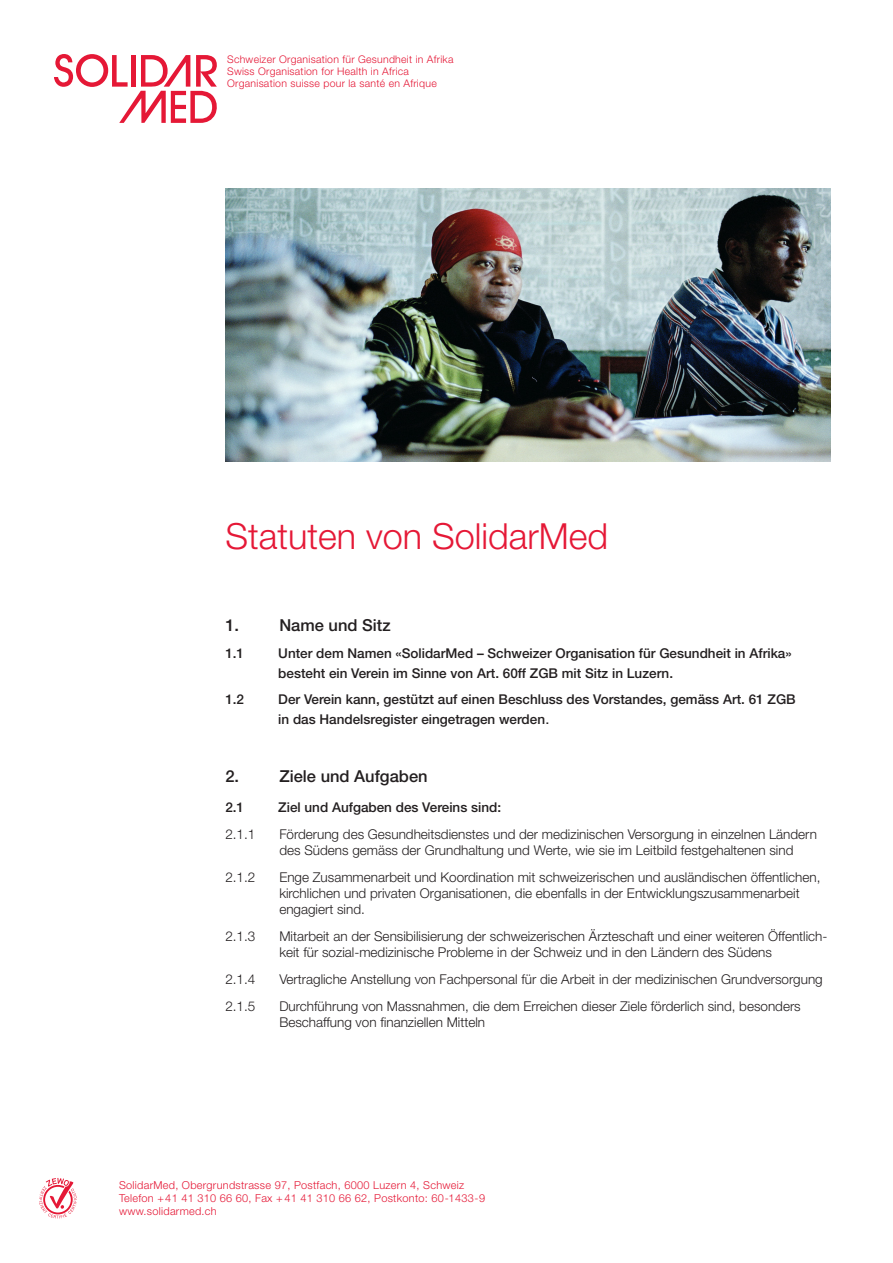
<style>
.page{position:relative;width:893px;height:1263px;background:#fff}
.page>*{position:absolute;margin:0;border:0;box-sizing:border-box;transform-origin:0 0}
.heading_1{font:300 36px "Helvetica Neue";color:#e51836}
.t1{font:500 16.5px "Helvetica Neue";color:#231f20}
.t2{font:300 13.5px/16.2px "Helvetica Neue";color:#231f20}
.t3{font:500 13.5px/19.8px "Helvetica Neue";color:#231f20}
.t4{font:300 10.95px "Helvetica Neue";letter-spacing:.025em;color:#e51836}
.t5{font:300 10.5px/12px "Helvetica Neue";letter-spacing:.025em;color:#e51836}
.s1{font-family:"Arial";font-weight:400;font-size:16.5px}
</style>
<div class="page">
<img style="left:225px;top:189px;width:606px;height:273px">
<svg style="left:54px;top:54px;width:163px;height:69px"></svg>
<svg style="left:39px;top:1178px;width:38px;height:40px"></svg>
<p class="t5" style="left:227px;top:53px;width:228px">Schweizer Organisation für Gesundheit in Afrika</p>
<p class="t5" style="left:227px;top:65px;width:211px">Swiss Organisation for Health in Africa<br>Organisation suisse pour la santé en Afrique</p>
<p class="heading_1" style="left:225px;top:514px;width:384px">Statuten von SolidarMed</p>
<p class="t1" style="left:225px;top:615px;width:15px">1.</p>
<p class="t1" style="left:279px;top:615px;width:113px">Name und Sitz</p>
<p class="t3" style="left:225px;top:643px;width:20px">1.1</p>
<p class="t3" style="left:278px;top:643px;width:515px">Unter dem Namen «SolidarMed – Schweizer Organisation für Gesundheit in Afrika» besteht ein Verein im Sinne von Art. 60ff ZGB mit Sitz in Luzern.</p>
<p class="t3" style="left:225px;top:690px;width:20px">1.2</p>
<p class="t3" style="left:278px;top:690px;width:519px">Der Verein kann, gestützt auf einen Beschluss des Vorstandes, gemäss Art. 61 ZGB in das Handelsregister eingetragen werden<span class="s1">.</span></p>
<p class="t1" style="left:225px;top:766px;width:15px">2.</p>
<p class="t1" style="left:279px;top:766px;width:150px">Ziele und Aufgaben</p>
<p class="t3" style="left:225px;top:797px;width:20px">2.1</p>
<p class="t3" style="left:278px;top:797px;width:224px">Ziel und Aufgaben des Vereins sind:</p>
<p class="t2" style="left:225px;top:826px;width:32px">2.1.1</p>
<p class="t2" style="left:279px;top:826px;width:539px">Förderung des Gesundheitsdienstes und der medizinischen Versorgung in einzelnen Ländern des Südens gemäss der Grundhaltung und Werte, wie sie im Leitbild festgehaltenen sind</p>
<p class="t2" style="left:225px;top:869px;width:32px">2.1.2</p>
<p class="t2" style="left:279px;top:869px;width:543px">Enge Zusammenarbeit und Koordination mit schweizerischen und ausländischen öffentlichen, kirchlichen und privaten Organisationen, die ebenfalls in der Entwicklungszusammenarbeit engagiert sind.</p>
<p class="t2" style="left:225px;top:928px;width:32px">2.1.3</p>
<p class="t2" style="left:279px;top:928px;width:550px">Mitarbeit an der Sensibilisierung der schweizerischen Ärzteschaft und einer weiteren Öffentlich&shy;keit für sozial-medizinische Probleme in der Schweiz und in den Ländern des Südens</p>
<p class="t2" style="left:225px;top:971px;width:32px">2.1.4</p>
<p class="t2" style="left:279px;top:971px;width:545px">Vertragliche Anstellung von Fachpersonal für die Arbeit in der medizinischen Grundversorgung</p>
<p class="t2" style="left:225px;top:998px;width:32px">2.1.5</p>
<p class="t2" style="left:279px;top:998px;width:523px">Durchführung von Massnahmen, die dem Erreichen dieser Ziele förderlich sind, besonders<br>Beschaffung von finanziellen Mitteln</p>
<p class="t4" style="left:119px;top:1178px;width:347px">SolidarMed, Obergrundstrasse 97, Postfach, 6000 Luzern 4, Schweiz</p>
<p class="t4" style="left:119px;top:1191px;width:368px">Telefon +41 41 310 66 60, Fax +41 41 310 66 62, Postkonto: 60-1433-9</p>
<p class="t4" style="left:119px;top:1204px;width:99px">www.solidarmed.ch</p>
</div>
